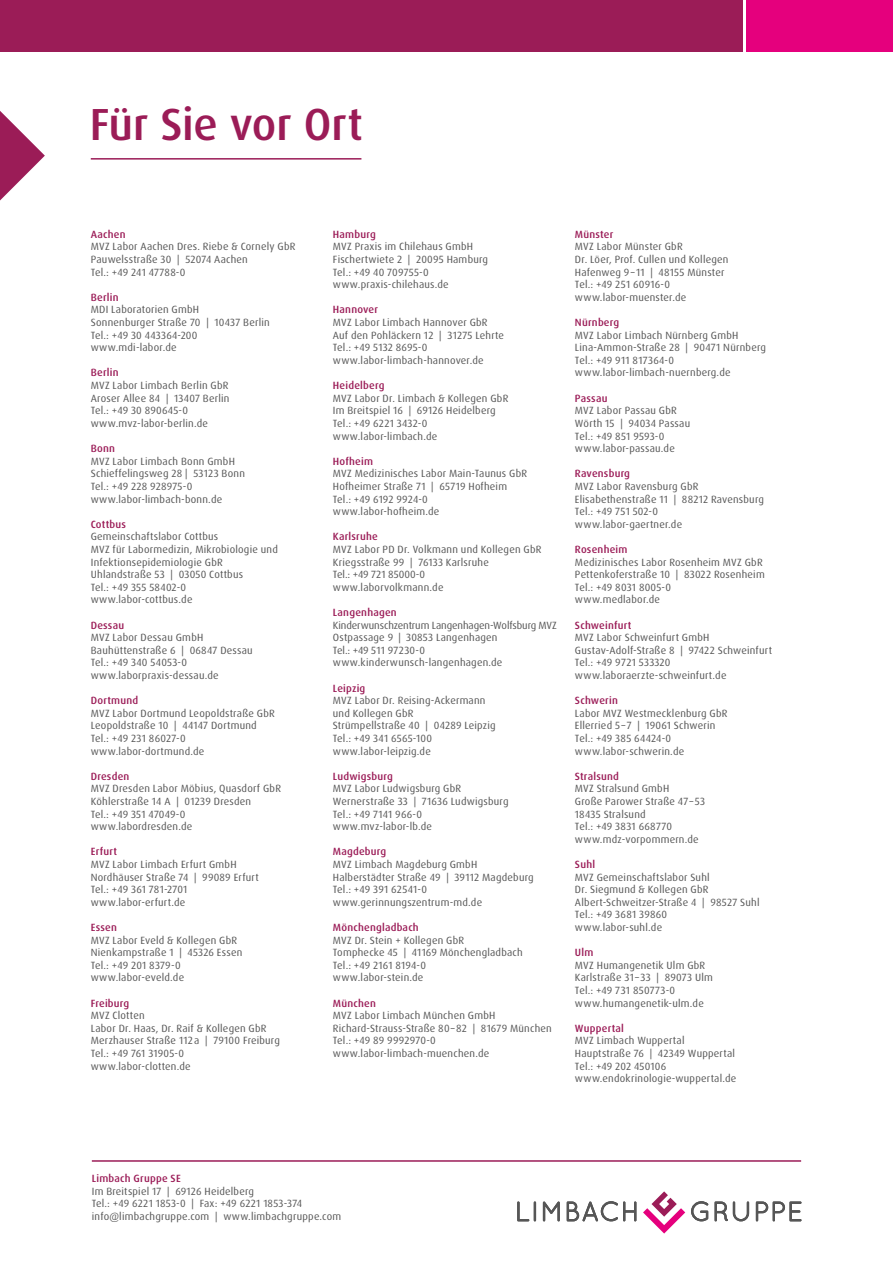
<style>
.page{position:relative;width:893px;height:1263px;background:#fff}
.page>*{position:absolute;margin:0;border:0;box-sizing:border-box;transform-origin:0 0}
.t1{font:500 45px "Dax Pro";letter-spacing:-.01em;color:#9b1c57}
.t2{font:10.5px/12.6px "Dax Pro";letter-spacing:.02em;color:#565656}
.t3{font:500 10.5px "Dax Pro";letter-spacing:.02em;color:#9b1c57}
</style>
<div class="page">
<hr style="left:92px;top:1160px;width:709px;height:2px;background:#9b1c57">
<svg style="left:0;top:111px;width:45px;height:89px"></svg>
<hr style="left:91px;top:158px;width:270px;height:2px;background:#9b1c57">
<svg style="left:517px;top:1201px;width:119px;height:20px"></svg>
<svg style="left:691px;top:1201px;width:110px;height:20px"></svg>
<svg style="left:643px;top:1191px;width:42px;height:42px"></svg>
<div style="left:0;top:0;width:742px;height:51px;background:#9b1c57"></div>
<div style="left:746px;top:0;width:147px;height:51px;background:#e5007d"></div>
<h1 class="t1" style="left:90px;top:95px;width:275px">Für Sie vor Ort</h1>
<p class="t3" style="left:91px;top:227px;width:36px">Aachen</p>
<p class="t2" style="left:91px;top:241px;width:206px">MVZ Labor Aachen Dres. Riebe &amp; Cornely GbR<br>Pauwelsstraße 30 | 52074 Aachen<br>Tel.: +49 241 47788-0</p>
<p class="t3" style="left:91px;top:290px;width:29px">Berlin</p>
<p class="t2" style="left:91px;top:304px;width:180px">MDI Laboratorien GmbH<br>Sonnenburger Straße 70 | 10437 Berlin<br>Tel.: +49 30 443364-200 www.mdi-labor.de</p>
<p class="t3" style="left:91px;top:366px;width:29px">Berlin</p>
<p class="t2" style="left:91px;top:379px;width:140px">MVZ Labor Limbach Berlin GbR<br>Aroser Allee 84 | 13407 Berlin<br>Tel.: +49 30 890645-0 www.mvz-labor-berlin.de</p>
<p class="t3" style="left:91px;top:442px;width:26px">Bonn</p>
<p class="t2" style="left:91px;top:455px;width:156px">MVZ Labor Limbach Bonn GmbH<br>Schieffelingsweg 28 | 53123 Bonn<br>Tel.: +49 228 928975-0 www.labor-limbach-bonn.de</p>
<p class="t3" style="left:91px;top:517px;width:37px">Cottbus</p>
<p class="t2" style="left:91px;top:530px;width:189px">Gemeinschaftslabor Cottbus<br>MVZ für Labor medizin, Mikrobiologie und<br>Infektions epidemiologie GbR<br>Uhlandstraße 53 | 03050 Cottbus<br>Tel.: +49 355 58402-0 www.labor-cottbus.de</p>
<p class="t3" style="left:91px;top:618px;width:35px">Dessau</p>
<p class="t2" style="left:91px;top:631px;width:163px">MVZ Labor Dessau GmbH<br>Bauhüttenstraße 6 | 06847 Dessau<br>Tel.: +49 340 54053-0 www.laborpraxis-dessau.de</p>
<p class="t3" style="left:91px;top:694px;width:49px">Dortmund</p>
<p class="t2" style="left:91px;top:707px;width:186px">MVZ Labor Dortmund Leopoldstraße GbR<br>Leopoldstraße 10 | 44147 Dortmund<br>Tel.: +49 231 86027-0 www.labor-dortmund.de</p>
<p class="t3" style="left:91px;top:769px;width:40px">Dresden</p>
<p class="t2" style="left:91px;top:782px;width:192px">MVZ Dresden Labor Möbius, Quasdorf GbR<br>Köhlerstraße 14 A | 01239 Dresden<br>Tel.: +49 351 47049-0 www.labordresden.de</p>
<p class="t3" style="left:91px;top:845px;width:28px">Erfurt</p>
<p class="t2" style="left:91px;top:858px;width:170px">MVZ Labor Limbach Erfurt GmbH<br>Nordhäuser Straße 74 | 99089 Erfurt<br>Tel.: +49 361 781-2701 www.labor-erfurt.de</p>
<p class="t3" style="left:91px;top:920px;width:28px">Essen</p>
<p class="t2" style="left:91px;top:934px;width:153px">MVZ Labor Eveld &amp; Kollegen GbR<br>Nienkampstraße 1 | 45326 Essen<br>Tel.: +49 201 8379-0 www.labor-eveld.de</p>
<p class="t3" style="left:91px;top:996px;width:40px">Freiburg</p>
<p class="t2" style="left:91px;top:1009px;width:191px">MVZ Clotten<br>Labor Dr. Haas, Dr. Raif &amp; Kollegen GbR<br>Merzhauser Straße 112 a | 79100 Freiburg<br>Tel.: +49 761 31905-0 www.labor-clotten.de</p>
<p class="t3" style="left:333px;top:227px;width:44px">Hamburg</p>
<p class="t2" style="left:333px;top:241px;width:157px">MVZ Praxis im Chilehaus GmbH<br>Fischertwiete 2 | 20095 Hamburg<br>Tel.: +49 40 709755-0 www.praxis-chilehaus.de</p>
<p class="t3" style="left:333px;top:303px;width:47px">Hannover</p>
<p class="t2" style="left:333px;top:316px;width:173px">MVZ Labor Limbach Hannover GbR<br>Auf den Pohläckern 12 | 31275 Lehrte<br>Tel.: +49 5132 8695-0 www.labor-limbach-hannover.de</p>
<p class="t3" style="left:333px;top:379px;width:53px">Heidelberg</p>
<p class="t2" style="left:333px;top:392px;width:177px">MVZ Labor Dr. Limbach &amp; Kollegen GbR<br>Im Breitspiel 16 | 69126 Heidelberg<br>Tel.: +49 6221 3432-0 www.labor-limbach.de</p>
<p class="t3" style="left:333px;top:454px;width:42px">Hofheim</p>
<p class="t2" style="left:333px;top:467px;width:196px">MVZ Medizinisches Labor Main-Taunus GbR<br>Hofheimer Straße 71 | 65719 Hofheim<br>Tel.: +49 6192 9924-0 www.labor-hofheim.de</p>
<p class="t3" style="left:333px;top:530px;width:46px">Karlsruhe</p>
<p class="t2" style="left:333px;top:543px;width:210px">MVZ Labor PD Dr. Volkmann und Kollegen GbR<br>Kriegsstraße 99 | 76133 Karlsruhe<br>Tel.: +49 721 85000-0<br>www.laborvolkmann.de</p>
<p class="t3" style="left:333px;top:605px;width:65px">Langenhagen</p>
<p class="t2" style="left:333px;top:619px;width:225px">Kinderwunschzentrum Langenhagen-Wolfsburg MVZ Ostpassage 9 | 30853 Langenhagen<br>Tel.: +49 511 97230-0 www.kinderwunsch-langenhagen.de</p>
<p class="t3" style="left:333px;top:681px;width:34px">Leipzig</p>
<p class="t2" style="left:333px;top:694px;width:164px">MVZ Labor Dr. Reising-Ackermann und Kollegen GbR<br>Strümpellstraße 40 | 04289 Leipzig<br>Tel.: +49 341 6565-100 www.labor-leipzig.de</p>
<p class="t3" style="left:333px;top:769px;width:62px">Ludwigsburg</p>
<p class="t2" style="left:333px;top:782px;width:177px">MVZ Labor Ludwigsburg GbR<br>Wernerstraße 33 | 71636 Ludwigsburg<br>Tel.: +49 7141 966-0 www.mvz-labor-lb.de</p>
<p class="t3" style="left:333px;top:845px;width:55px">Magdeburg</p>
<p class="t2" style="left:333px;top:858px;width:202px">MVZ Limbach Magdeburg GmbH<br>Halberstädter Straße 49 | 39112 Magdeburg<br>Tel.: +49 391 62541-0 www.gerinnungszentrum-md.de</p>
<p class="t3" style="left:333px;top:920px;width:87px">Mönchengladbach</p>
<p class="t2" style="left:333px;top:934px;width:191px">MVZ Dr. Stein + Kollegen GbR<br>Tomphecke 45 | 41169 Mönchengladbach<br>Tel.: +49 2161 8194-0<br>www.labor-stein.de</p>
<p class="t3" style="left:333px;top:996px;width:45px">München</p>
<p class="t2" style="left:333px;top:1009px;width:220px">MVZ Labor Limbach München GmbH Richard-Strauss-Straße 80 – 82 | 81679 München Tel.: +49 89 9992970-0 www.labor-limbach-muenchen.de</p>
<p class="t3" style="left:575px;top:227px;width:40px">Münster</p>
<p class="t2" style="left:575px;top:241px;width:155px">MVZ Labor Münster GbR<br>Dr. Löer, Prof. Cullen und Kollegen<br>Hafenweg 9 – 11 | 48155 Münster<br>Tel.: +49 251 60916-0 www.labor-muenster.de</p>
<p class="t3" style="left:575px;top:316px;width:46px">Nürnberg</p>
<p class="t2" style="left:575px;top:329px;width:192px">MVZ Labor Limbach Nürnberg GmbH<br>Lina-Ammon-Straße 28 | 90471 Nürnberg<br>Tel.: +49 911 817364-0 www.labor-limbach-nuernberg.de</p>
<p class="t3" style="left:575px;top:391px;width:34px">Passau</p>
<p class="t2" style="left:575px;top:404px;width:117px">MVZ Labor Passau GbR<br>Wörth 15 | 94034 Passau<br>Tel.: +49 851 9593-0 www.labor-passau.de</p>
<p class="t3" style="left:575px;top:467px;width:57px">Ravensburg</p>
<p class="t2" style="left:575px;top:480px;width:190px">MVZ Labor Ravensburg GbR<br>Elisabethenstraße 11 | 88212 Ravensburg<br>Tel.: +49 751 502-0 www.labor-gaertner.de</p>
<p class="t3" style="left:575px;top:542px;width:54px">Rosenheim</p>
<p class="t2" style="left:575px;top:556px;width:191px">Medizinisches Labor Rosenheim MVZ GbR<br>Pettenkoferstraße 10 | 83022 Rosenheim<br>Tel.: +49 8031 8005-0<br>www.medlabor.de</p>
<p class="t3" style="left:575px;top:618px;width:58px">Schweinfurt</p>
<p class="t2" style="left:575px;top:631px;width:199px">MVZ Labor Schweinfurt GmbH<br>Gustav-Adolf-Straße 8 | 97422 Schweinfurt<br>Tel.: +49 9721 533320 www.laboraerzte-schweinfurt.de</p>
<p class="t3" style="left:575px;top:694px;width:44px">Schwerin</p>
<p class="t2" style="left:575px;top:707px;width:154px">Labor MVZ Westmecklenburg GbR<br>Ellerried 5 – 7 | 19061 Schwerin<br>Tel.: +49 385 64424-0 www.labor-schwerin.de</p>
<p class="t3" style="left:575px;top:769px;width:45px">Stralsund</p>
<p class="t2" style="left:575px;top:782px;width:132px">MVZ Stralsund GmbH<br>Große Parower Straße 47 – 53<br>18435 Stralsund<br>Tel.: +49 3831 668770 www.mdz-vorpommern.de</p>
<p class="t3" style="left:575px;top:857px;width:22px">Suhl</p>
<p class="t2" style="left:575px;top:871px;width:186px">MVZ Gemeinschaftslabor Suhl<br>Dr. Siegmund &amp; Kollegen GbR<br>Albert-Schweitzer-Straße 4 | 98527 Suhl<br>Tel.: +49 3681 39860<br>www.labor-suhl.de</p>
<p class="t3" style="left:575px;top:946px;width:20px">Ulm</p>
<p class="t2" style="left:575px;top:959px;width:140px">MVZ Humangenetik Ulm GbR<br>Karlstraße 31 – 33 | 89073 Ulm<br>Tel.: +49 731 850773-0 www.humangenetik-ulm.de</p>
<p class="t3" style="left:575px;top:1021px;width:50px">Wuppertal</p>
<p class="t2" style="left:575px;top:1034px;width:163px">MVZ Limbach Wuppertal<br>Hauptstraße 76 | 42349 Wuppertal<br>Tel.: +49 202 450106 www.endokrinologie-wuppertal.de</p>
<p class="t3" style="left:92px;top:1171px;width:90px">Limbach Gruppe SE</p>
<p class="t2" style="left:92px;top:1184px;width:251px">Im Breitspiel 17 | 69126 Heidelberg<br>Tel.: +49 6221 1853-0 | Fax: +49 6221 1853-374 info@limbachgruppe.com | www.limbachgruppe.com</p>
</div>
